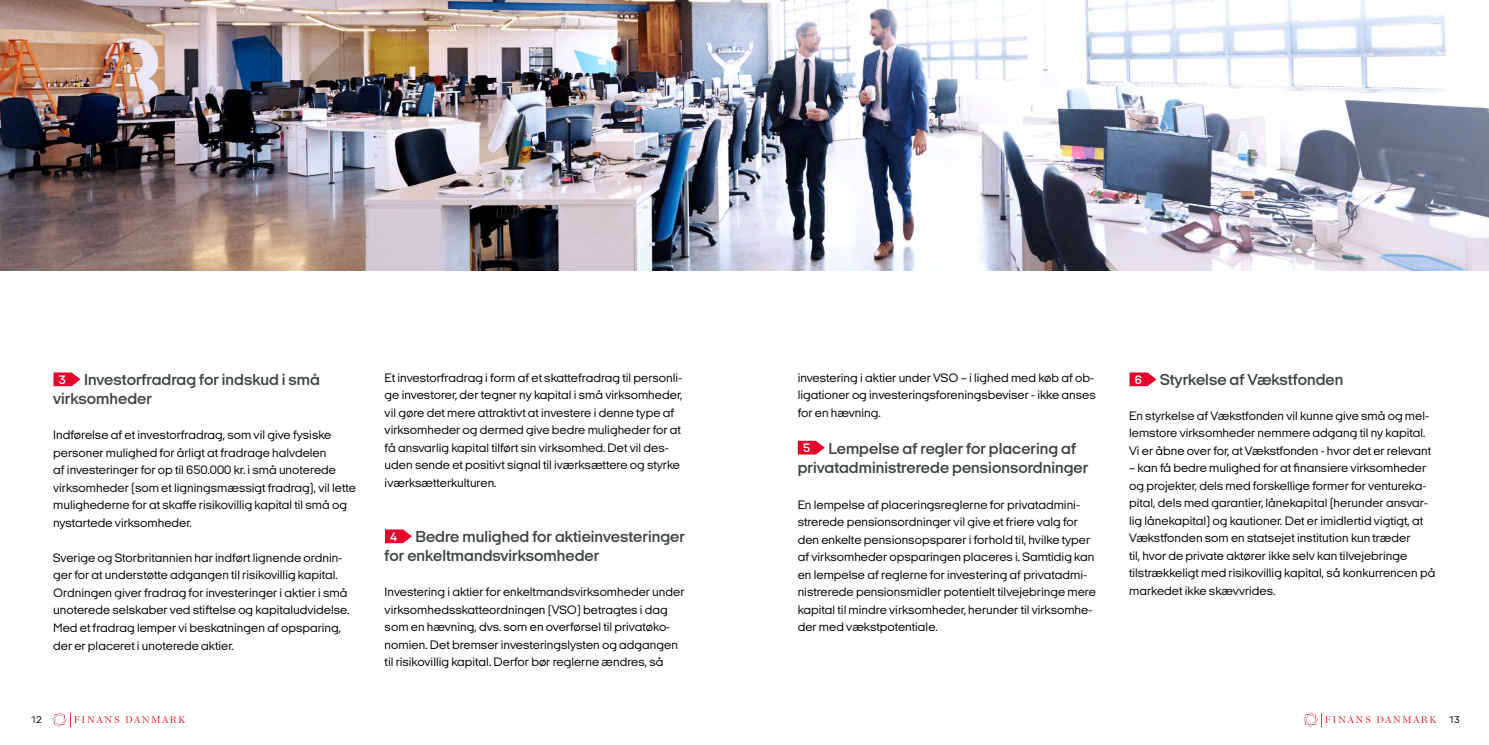
<style>
.page{position:relative;width:1489px;height:745px;background:#fff}
.page>*{position:absolute;margin:0;border:0;box-sizing:border-box;transform-origin:0 0}
.t1{font:600 16.25px/19.5px "Italian Plate No 2 Expanded";color:#3f4444}
.t2{font:12.5px/17.5px "Italian Plate No 2 Expanded";color:#000}
.t3{font:600 12.5px "Italian Plate No 2 Expanded";color:#fff}
.t4{font:10px "Italian Plate No 2 Expanded";color:#000}
</style>
<div class="page">
<svg style="left:53px;top:712px;width:66px;height:14px"></svg>
<svg style="left:125px;top:716px;width:60px;height:6px"></svg>
<svg style="left:1303px;top:712px;width:67px;height:14px"></svg>
<svg style="left:1376px;top:716px;width:60px;height:6px"></svg>
<img style="left:0;top:0;width:1488px;height:270px">
<svg style="left:54px;top:372px;width:26px;height:14px"></svg>
<svg style="left:385px;top:529px;width:27px;height:14px"></svg>
<svg style="left:797px;top:440px;width:27px;height:14px"></svg>
<svg style="left:1129px;top:372px;width:27px;height:14px"></svg>
<h1 class="t1" style="left:53px;top:369px;width:268px;text-indent:31px">Investorfradrag for indskud i små virksomheder</h1>
<p class="t2" style="left:53px;top:426px;width:304px">Indførelse af et investorfradrag, som vil give fysiske personer mulighed for årligt at fradrage halvdelen<br>af investeringer for op til 650.000 kr. i små unoterede virksomheder (som et ligningsmæssigt fradrag), vil lette mulighederne for at skaffe risikovillig kapital til små og nystartede virksomheder.</p>
<p class="t2" style="left:53px;top:548px;width:298px">Sverige og Storbritannien har indført lignende ordnin&shy;ger for at understøtte adgangen til risikovillig kapital.<br>Ordningen giver fradrag for investeringer i aktier i små unoterede selskaber ved stiftelse og kapitaludvidelse.<br>Med et fradrag lemper vi beskatningen af opsparing, der er placeret i unoterede aktier.</p>
<p class="t3" style="left:59px;top:373px;width:9px">3</p>
<p class="t2" style="left:384px;top:368px;width:299px">Et investorfradrag i form af et skattefradrag til personli&shy;ge investorer, der tegner ny kapital i små virksomheder, vil gøre det mere attraktivt at investere i denne type af virksomheder og dermed give bedre muligheder for at få ansvarlig kapital tilført sin virksomhed. Det vil des&shy;uden sende et positivt signal til iværksættere og styrke iværksætterkulturen.</p>
<h1 class="t1" style="left:384px;top:526px;width:302px;text-indent:31px">Bedre mulighed for aktieinvesteringer for enkeltmandsvirksomheder</h1>
<p class="t2" style="left:384px;top:582px;width:301px">Investering i aktier for enkeltmandsvirksomheder under virksomhedsskatteordningen (VSO) betragtes i dag som en hævning, dvs. som en overførsel til privatøko&shy;nomien. Det bremser investeringslysten og adgangen til risikovillig kapital. Derfor bør reglerne ændres, så</p>
<p class="t3" style="left:390px;top:529px;width:9px">4</p>
<p class="t2" style="left:797px;top:368px;width:299px">investering i aktier under VSO – i lighed med køb af ob&shy;ligationer og investeringsforeningsbeviser - ikke anses for en hævning.</p>
<h1 class="t1" style="left:797px;top:438px;width:292px;text-indent:31px">Lempelse af regler for placering af privatadministrerede pensionsordninger</h1>
<p class="t2" style="left:797px;top:495px;width:300px">En lempelse af placeringsreglerne for privatadmini&shy;strerede pensionsordninger vil give et friere valg for den enkelte pensionsopsparer i forhold til, hvilke typer af virksomheder opsparingen placeres i. Samtidig kan en lempelse af reglerne for investering af privatadmi&shy;nistrerede pensionsmidler potentielt tilvejebringe mere kapital til mindre virksomheder, herunder til virksomhe&shy;der med vækstpotentiale.</p>
<p class="t3" style="left:803px;top:441px;width:9px">5</p>
<h1 class="t1" style="left:1159px;top:369px;width:185px">Styrkelse af Vækstfonden</h1>
<p class="t2" style="left:1129px;top:406px;width:303px">En styrkelse af Vækstfonden vil kunne give små og mel&shy;lemstore virksomheder nemmere adgang til ny kapital.<br>Vi er åbne over for, at Vækstfonden - hvor det er relevant</p>
<p class="t2" style="left:1129px;top:459px;width:308px">– kan få bedre mulighed for at finansiere virksomheder og projekter, dels med forskellige former for ventureka&shy;pital, dels med garantier, lånekapital (herunder ansvar&shy;lig lånekapital) og kautioner. Det er imidlertid vigtigt, at Vækstfonden som en statsejet institution kun træder<br>til, hvor de private aktører ikke selv kan tilvejebringe tilstrækkeligt med risikovillig kapital, så konkurrencen på markedet ikke skævvrides.</p>
<p class="t3" style="left:1134px;top:373px;width:9px">6</p>
<p class="t4" style="left:30px;top:713px;width:13px">12</p>
<p class="t4" style="left:1448px;top:713px;width:13px">13</p>
</div>
